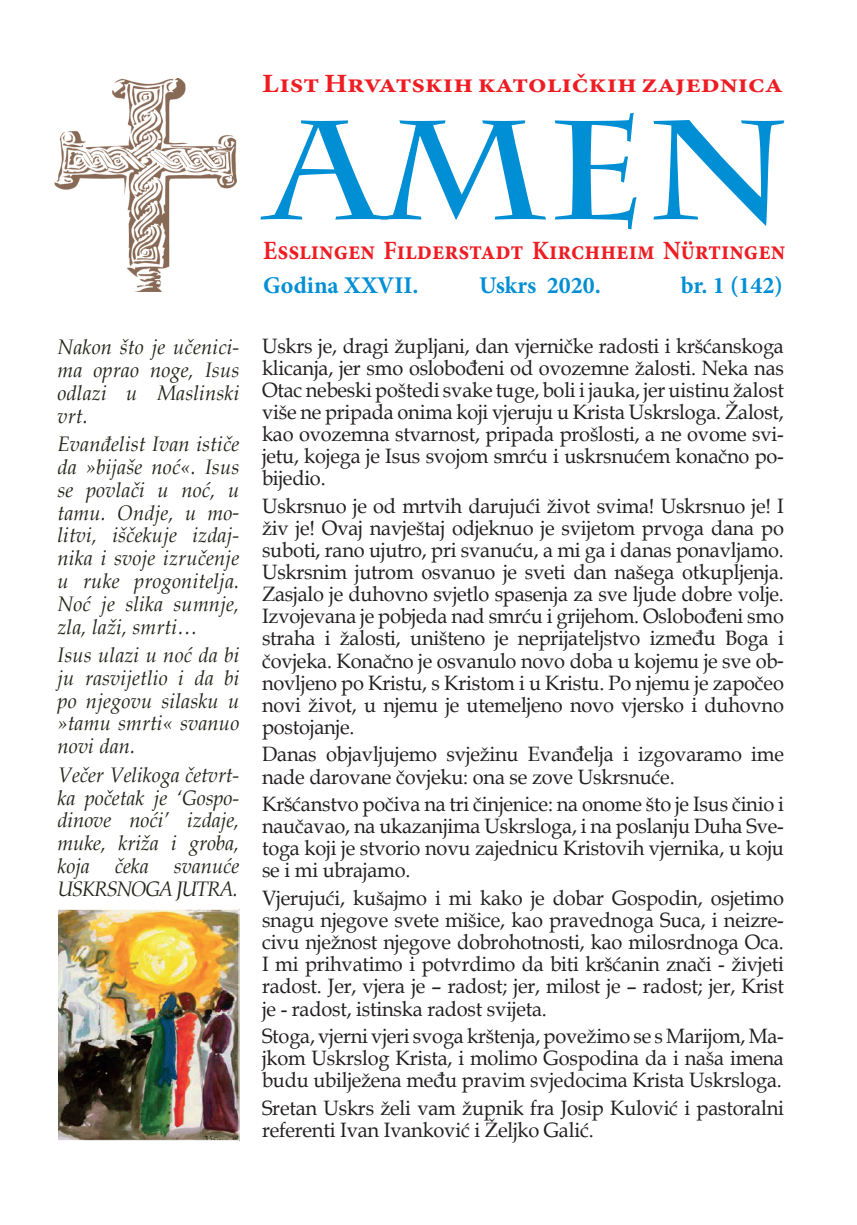
<style>
.page{position:relative;width:857px;height:1225px;background:#fff}
.page>*{position:absolute;margin:0;border:0;box-sizing:border-box;transform-origin:0 0}
.t1{font:700 140px "Charlemagne Std";color:#008fd5;scale:1.12 1}
.t2{font:700 26.4px "Minion Pro";color:#ee1d23;scale:.91 1}
.t3{font:700 26.4px "Minion Pro";color:#ee1d23;scale:1.14 1}
.t4{font:700 24px "Minion Pro";color:#008fd5}
.t5{font:italic 21px/22.8px "Book Antiqua";letter-spacing:.01em;color:#25241c;text-align:justify;scale:.96 1}
.t6{font:20.8px/22px "Book Antiqua";letter-spacing:-.01em;color:#231f20;text-align:justify;scale:.96 1}
</style>
<div class="page">
<img style="left:55px;top:78px;width:181px;height:213px">
<img style="left:59px;top:911px;width:178px;height:227px">
<div style="left:57px;top:909px;width:182px;height:231px;border:1px solid #fff"></div>
<p class="t5" style="left:57px;top:335px;width:191px">Nakon što je učenici&shy;ma oprao noge, Isus odlazi u Maslinski vrt.</p>
<p class="t5" style="left:57px;top:432px;width:191px">Evanđelist Ivan ističe da »bijaše noć«. Isus se povlači u noć, u tamu. Ondje, u mo&shy;litvi, iščekuje izdaj&shy;nika i svoje izručenje u ruke progonitelja.<br>Noć je slika sumnje, zla, laži, smrti…</p>
<p class="t5" style="left:57px;top:643px;width:191px">Isus ulazi u noć da bi ju rasvijetlio i da bi po njegovu silasku u »tamu smrti« svanuo novi dan.</p>
<p class="t5" style="left:57px;top:762px;width:191px">Večer Velikoga četvrt&shy;ka početak je ‘Gospo&shy;dinove noći’ izdaje, muke, križa i groba, koja čeka svanuće USKRSNOGA JUTRA.</p>
<p class="t3" style="left:262px;top:65px;width:458px">List Hrvatskih katoličkih zajednica</p>
<h1 class="t1" style="left:269px;top:89px;width:466px">AMEN</h1>
<p class="t2" style="left:263px;top:232px;width:575px">Esslingen Filderstadt Kirchheim Nürtingen</p>
<p class="t4" style="left:263px;top:269px;width:157px">Godina XXVII.</p>
<p class="t4" style="left:479px;top:269px;width:123px">Uskrs 2020.</p>
<p class="t4" style="left:680px;top:269px;width:104px">br. 1 (142)</p>
<p class="t6" style="left:262px;top:334px;width:545px">Uskrs je, dragi župljani, dan vjerničke radosti i kršćanskoga klicanja, jer smo oslobođeni od ovozemne žalosti. Neka nas Otac nebeski poštedi svake tuge, boli i jauka, jer uistinu žalost više ne pripada onima koji vjeruju u Krista Uskrsloga. Žalost, kao ovozemna stvarnost, pripada prošlosti, a ne ovome svi&shy;jetu, kojega je Isus svojom smrću i uskrsnućem konačno po&shy;bijedio.</p>
<p class="t6" style="left:262px;top:494px;width:545px">Uskrsnuo je od mrtvih darujući život svima! Uskrsnuo je! I živ je! Ovaj navještaj odjeknuo je svijetom prvoga dana po suboti, rano ujutro, pri svanuću, a mi ga i danas ponavljamo.<br>Uskrsnim jutrom osvanuo je sveti dan našega otkupljenja.<br>Zasjalo je duhovno svjetlo spasenja za sve ljude dobre volje.<br>Izvojevana je pobjeda nad smrću i grijehom. Oslobođeni smo straha i žalosti, uništeno je neprijateljstvo između Boga i čovjeka. Konačno je osvanulo novo doba u kojemu je sve ob&shy;novljeno po Kristu, s Kristom i u Kristu. Po njemu je započeo novi život, u njemu je utemeljeno novo vjersko i duhovno postojanje.</p>
<p class="t6" style="left:262px;top:743px;width:545px">Danas objavljujemo svježinu Evanđelja i izgovaramo ime nade darovane čovjeku: ona se zove Uskrsnuće.</p>
<p class="t6" style="left:262px;top:792px;width:545px">Kršćanstvo počiva na tri činjenice: na onome što je Isus činio i naučavao, na ukazanjima Uskrsloga, i na poslanju Duha Sve&shy;toga koji je stvorio novu zajednicu Kristovih vjernika, u koju se i mi ubrajamo.</p>
<p class="t6" style="left:262px;top:886px;width:545px">Vjerujući, kušajmo i mi kako je dobar Gospodin, osjetimo snagu njegove svete mišice, kao pravednoga Suca, i neizre&shy;civu nježnost njegove dobrohotnosti, kao milosrdnoga Oca.<br>I mi prihvatimo i potvrdimo da biti kršćanin znači - živjeti radost. Jer, vjera je – radost; jer, milost je – radost; jer, Krist je - radost, istinska radost svijeta.</p>
<p class="t6" style="left:262px;top:1024px;width:545px">Stoga, vjerni vjeri svoga krštenja, povežimo se s Marijom, Ma&shy;jkom Uskrslog Krista, i molimo Gospodina da i naša imena budu ubilježena među pravim svjedocima Krista Uskrsloga.</p>
<p class="t6" style="left:262px;top:1096px;width:545px">Sretan Uskrs želi vam župnik fra Josip Kulović i pastoralni referenti Ivan Ivanković i Željko Galić .</p>
</div>
